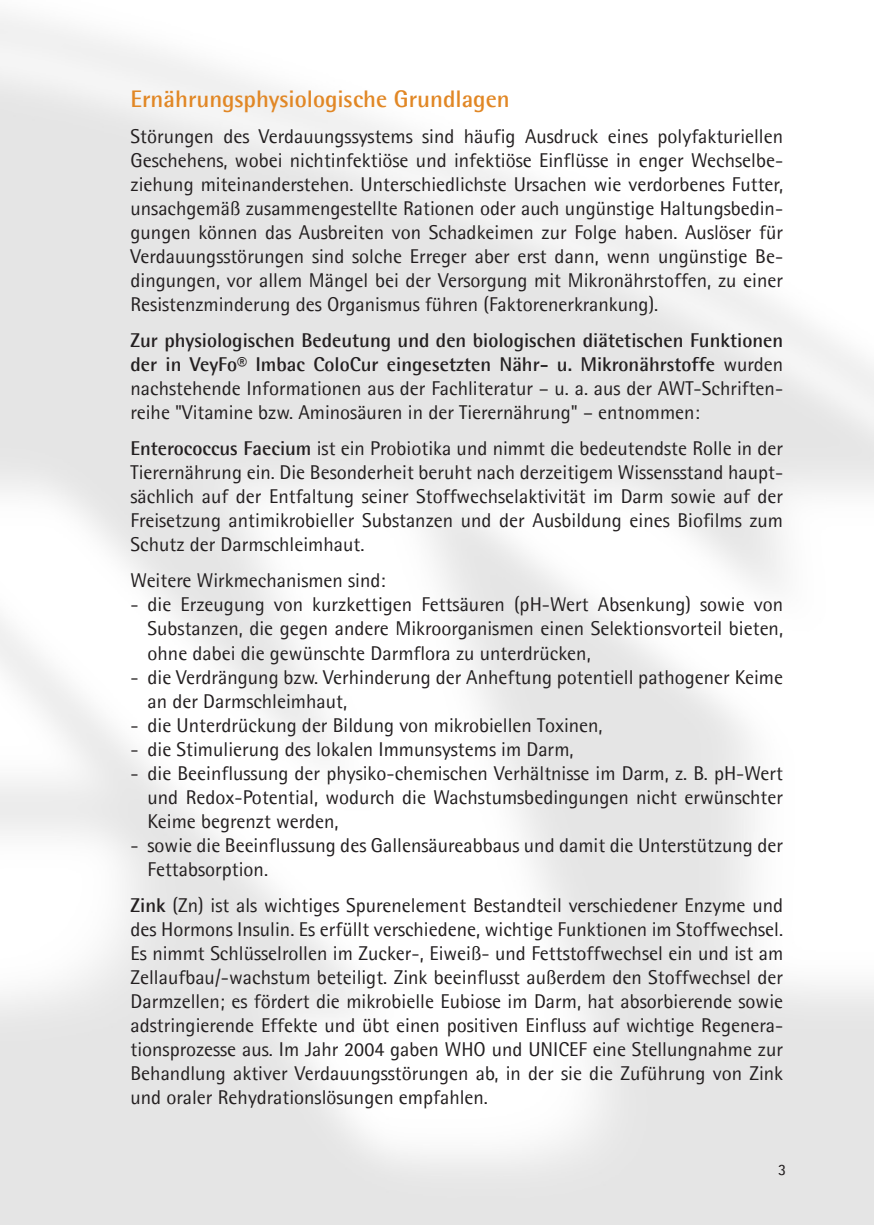
<style>
.page{position:relative;width:874px;height:1225px;background:#fff}
.page>*{position:absolute;margin:0;border:0;box-sizing:border-box;transform-origin:0 0}
.Überschriften{font:700 24px "Agfa Rotis Semisans";color:#e18725}
.Fließtext{font:20px/24px "Agfa Rotis Semisans";color:#231f20;text-align:justify}
.t1{font:16px "Agfa Rotis Semisans";color:#231f20}
.s1{font-weight:700}
</style>
<div class="page">
<p class="Überschriften" style="left:130px;top:84px;width:380px">Ernährungsphysiologische Grundlagen</p>
<p class="Fließtext" style="left:130px;top:124px;width:653px">Störungen des Verdauungssystems sind häufig Ausdruck eines polyfakturiellen Geschehens, wobei nichtinfektiöse und infektiöse Einflüsse in enger Wechselbe&shy;ziehung miteinanderstehen. Unterschiedlichste Ursachen wie verdorbenes Futter, unsachgemäß zusammengestellte Rationen oder auch ungünstige Haltungsbedin&shy;gungen können das Ausbreiten von Schadkeimen zur Folge haben. Auslöser für Verdauungsstörungen sind solche Erreger aber erst dann, wenn ungünstige Be&shy;dingungen, vor allem Mängel bei der Versorgung mit Mikronährstoffen, zu einer Resistenzminderung des Organismus führen (Faktorenerkrankung).</p>
<p class="Fließtext" style="left:130px;top:328px;width:653px"><span class="s1">Zur physiologischen Bedeutung und den biologischen diätetischen Funktionen der in VeyFo® Imbac ColoCur eingesetzten Nähr- u. Mikronährstoffe</span> wurden nachstehende Informationen aus der Fachliteratur – u. a. aus der AWT-Schriften&shy;reihe "Vitamine bzw. Aminosäuren in der Tierernährung" – entnommen:</p>
<p class="Fließtext" style="left:130px;top:436px;width:653px"><span class="s1">Enterococcus Faecium</span> ist ein Probiotika und nimmt die bedeutendste Rolle in der Tierernährung ein. Die Besonderheit beruht nach derzeitigem Wissensstand haupt&shy;sächlich auf der Entfaltung seiner Stoffwechselaktivität im Darm sowie auf der Freisetzung antimikrobieller Substanzen und der Ausbildung eines Biofilms zum Schutz der Darmschleimhaut.</p>
<p class="Fließtext" style="left:130px;top:568px;width:256px">Weitere Wirkmechanismen sind:</p>
<p class="Fließtext" style="left:147px;top:592px;width:636px;text-indent:-17px">- die Erzeugung von kurzkettigen Fettsäuren (pH-Wert Absenkung) sowie von Substanzen, die gegen andere Mikroorganismen einen Selektionsvorteil bieten, ohne dabei die gewünschte Darmflora zu unterdrücken,</p>
<p class="Fließtext" style="left:147px;top:664px;width:636px;text-indent:-17px">- die Verdrängung bzw. Verhinderung der Anheftung potentiell pathogener Keime an der Darmschleimhaut,</p>
<p class="Fließtext" style="left:130px;top:712px;width:473px">- die Unterdrückung der Bildung von mikrobiellen Toxinen,</p>
<p class="Fließtext" style="left:130px;top:736px;width:444px">- die Stimulierung des lokalen Immunsystems im Darm,</p>
<p class="Fließtext" style="left:147px;top:760px;width:636px;text-indent:-17px">- die Beeinflussung der physiko-chemischen Verhältnisse im Darm, z. B. pH-Wert und Redox-Potential, wodurch die Wachstumsbedingungen nicht erwünschter Keime begrenzt werden,</p>
<p class="Fließtext" style="left:147px;top:832px;width:636px;text-indent:-17px">- sowie die Beeinflussung des Gallensäureabbaus und damit die Unterstützung der<br>Fettabsorption.</p>
<p class="Fließtext" style="left:130px;top:892px;width:653px"><span class="s1">Zink</span> (Zn) ist als wichtiges Spurenelement Bestandteil verschiedener Enzyme und des Hormons Insulin. Es erfüllt verschiedene, wichtige Funktionen im Stoffwechsel.<br>Es nimmt Schlüsselrollen im Zucker-, Eiweiß- und Fettstoffwechsel ein und ist am Zellaufbau/-wachstum beteiligt. Zink beeinflusst außerdem den Stoffwechsel der Darmzellen; es fördert die mikrobielle Eubiose im Darm, hat absorbierende sowie adstringierende Effekte und übt einen positiven Einfluss auf wichtige Regenera&shy;tionsprozesse aus. Im Jahr 2004 gaben WHO und UNICEF eine Stellungnahme zur Behandlung aktiver Verdauungsstörungen ab, in der sie die Zuführung von Zink und oraler Rehydrationslösungen empfahlen.</p>
<p class="t1" style="left:777px;top:1159px;width:10px">3</p>
</div>
